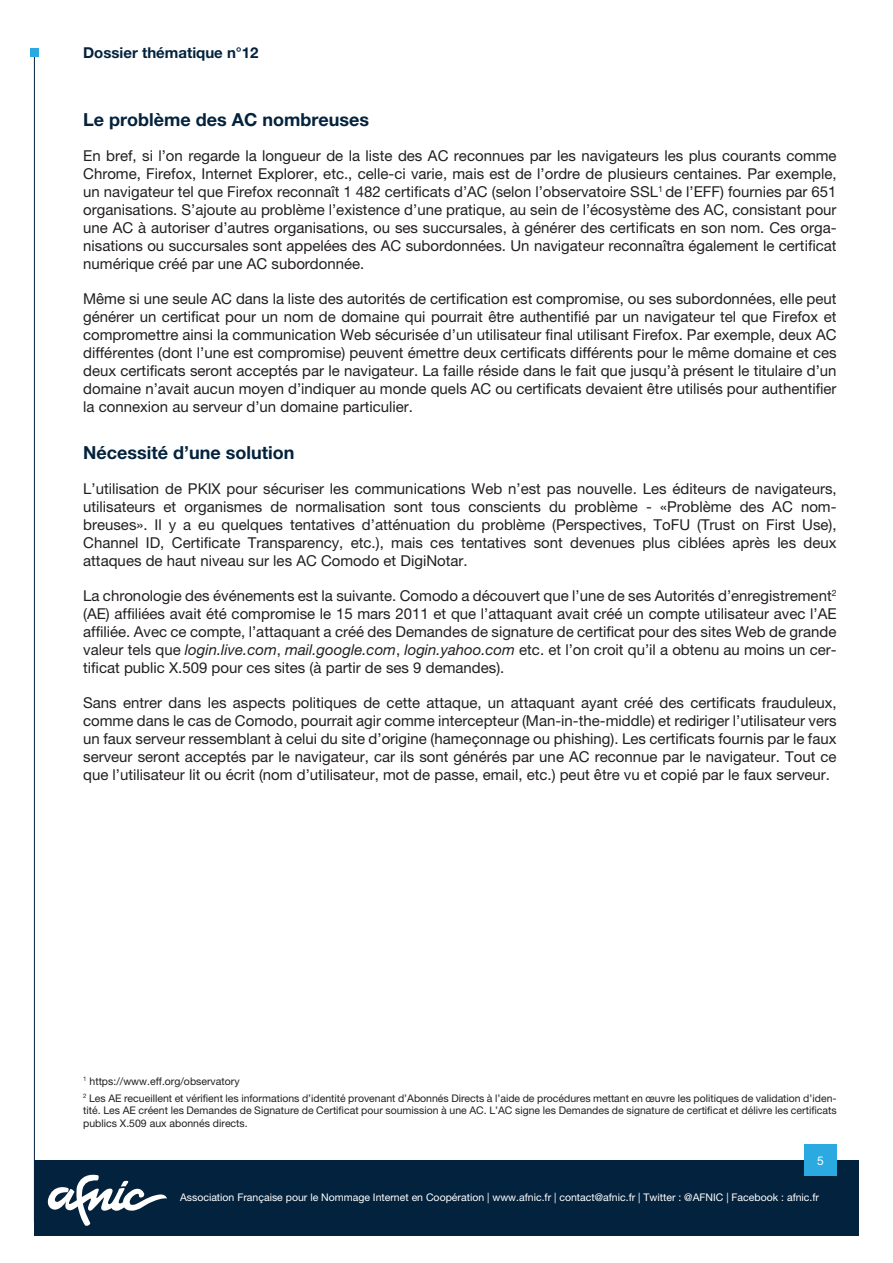
<style>
.page{position:relative;width:893px;height:1263px;background:#fff}
.page>*{position:absolute;margin:0;border:0;box-sizing:border-box;transform-origin:0 0}
.c_soustitres{font:700 18px "Helvetica Neue LT Std";color:#03223d}
.c_corps{font:15px/18px "Helvetica Neue LT Std";color:#231f20;text-align:justify}
.t1{font:700 15px "Helvetica Neue LT Std";color:#03223d}
.t2{font:12px "Helvetica Neue LT Std";color:#fff}
.c_corps-2{font:10.5px/12.6px "Helvetica Neue LT Std";color:#231f20;text-align:justify}
.t3{font:10.5px "Helvetica Neue LT Std";color:#fff}
.s1{font-style:italic}
</style>
<div class="page">
<div style="left:34px;top:1161px;width:825px;height:75px;background:#03223d"></div>
<div style="left:804px;top:1145px;width:33px;height:31px;background:#2baae1"></div>
<hr style="left:34px;top:54px;width:1px;height:1168px;background:#03223d">
<svg style="left:47px;top:1174px;width:120px;height:52px"></svg>
<div style="left:30px;top:49px;width:8px;height:8px;background:#2baae1"></div>
<p class="t1" style="left:83px;top:44px;width:177px">Dossier thématique n°12</p>
<p class="c_soustitres" style="left:83px;top:108px;width:287px">Le problème des AC nombreuses</p>
<p class="c_corps" style="left:83px;top:146px;width:755px">En bref, si l’on regarde la longueur de la liste des AC reconnues par les navigateurs les plus courants comme Chrome, Firefox, Internet Explorer, etc., celle-ci varie, mais est de l’ordre de plusieurs centaines. Par exemple, un navigateur tel que Firefox reconnaît 1 482 certificats d’AC (selon l’observatoire SSL<sup>1</sup> de l’EFF) fournies par 651 organisations. S’ajoute au problème l’existence d’une pratique, au sein de l’écosystème des AC, consistant pour une AC à autoriser d’autres organisations, ou ses succursales, à générer des certificats en son nom. Ces orga&shy;nisations ou succursales sont appelées des AC subordonnées. Un navigateur reconnaîtra également le certificat numérique créé par une AC subordonnée.</p>
<p class="c_corps" style="left:83px;top:289px;width:755px">Même si une seule AC dans la liste des autorités de certification est compromise, ou ses subordonnées, elle peut générer un certificat pour un nom de domaine qui pourrait être authentifié par un navigateur tel que Firefox et compromettre ainsi la communication Web sécurisée d’un utilisateur final utilisant Firefox. Par exemple, deux AC différentes (dont l’une est compromise) peuvent émettre deux certificats différents pour le même domaine et ces deux certificats seront acceptés par le navigateur. La faille réside dans le fait que jusqu’à présent le titulaire d’un domaine n’avait aucun moyen d’indiquer au monde quels AC ou certificats devaient être utilisés pour authentifier la connexion au serveur d’un domaine particulier.</p>
<p class="c_soustitres" style="left:83px;top:442px;width:213px">Nécessité d’une solution</p>
<p class="c_corps" style="left:83px;top:480px;width:755px">L’utilisation de PKIX pour sécuriser les communications Web n’est pas nouvelle. Les éditeurs de navigateurs, utilisateurs et organismes de normalisation sont tous conscients du problème - «Problème des AC nom&shy;breuses». Il y a eu quelques tentatives d’atténuation du problème (Perspectives, ToFU (Trust on First Use), Channel ID, Certificate Transparency, etc.), mais ces tentatives sont devenues plus ciblées après les deux attaques de haut niveau sur les AC Comodo et DigiNotar.</p>
<p class="c_corps" style="left:83px;top:587px;width:755px">La chronologie des événements est la suivante. Comodo a découvert que l’une de ses Autorités d’enregistrement<sup>2 </sup>(AE) affiliées avait été compromise le 15 mars 2011 et que l’attaquant avait créé un compte utilisateur avec l’AE affiliée. Avec ce compte, l’attaquant a créé des Demandes de signature de certificat pour des sites Web de grande valeur tels que <span class="s1">login.live.com</span>, <span class="s1">mail.google.com</span>, <span class="s1">login.yahoo.com</span> etc. et l’on croit qu’il a obtenu au moins un cer&shy;tificat public X.509 pour ces sites (à partir de ses 9 demandes).</p>
<p class="c_corps" style="left:83px;top:694px;width:755px">Sans entrer dans les aspects politiques de cette attaque, un attaquant ayant créé des certificats frauduleux, comme dans le cas de Comodo, pourrait agir comme intercepteur (Man-in-the-middle) et rediriger l’utilisateur vers un faux serveur ressemblant à celui du site d’origine (hameçonnage ou phishing). Les certificats fournis par le faux serveur seront acceptés par le navigateur, car ils sont générés par une AC reconnue par le navigateur. Tout ce que l’utilisateur lit ou écrit (nom d’utilisateur, mot de passe, email, etc.) peut être vu et copié par le faux serveur.</p>
<p class="c_corps-2" style="left:83px;top:1075px;width:158px"><sup>1</sup> https://www.eff.org/observatory</p>
<p class="c_corps-2" style="left:83px;top:1091px;width:755px"><sup>2</sup> Les AE recueillent et vérifient les informations d’identité provenant d’Abonnés Directs à l’aide de procédures mettant en œuvre les politiques de validation d’iden&shy;tité. Les AE créent les Demandes de Signature de Certificat pour soumission à une AC. L’AC signe les Demandes de signature de certificat et délivre les certificats publics X.509 aux abonnés directs.</p>
<p class="t2" style="left:817px;top:1153px;width:8px">5</p>
<p class="t3" style="left:180px;top:1191px;width:641px">Association Française pour le Nommage Internet en Coopération | www.afnic.fr | contact@afnic.fr | Twitter : @AFNIC | Facebook : afnic.fr</p>
</div>
